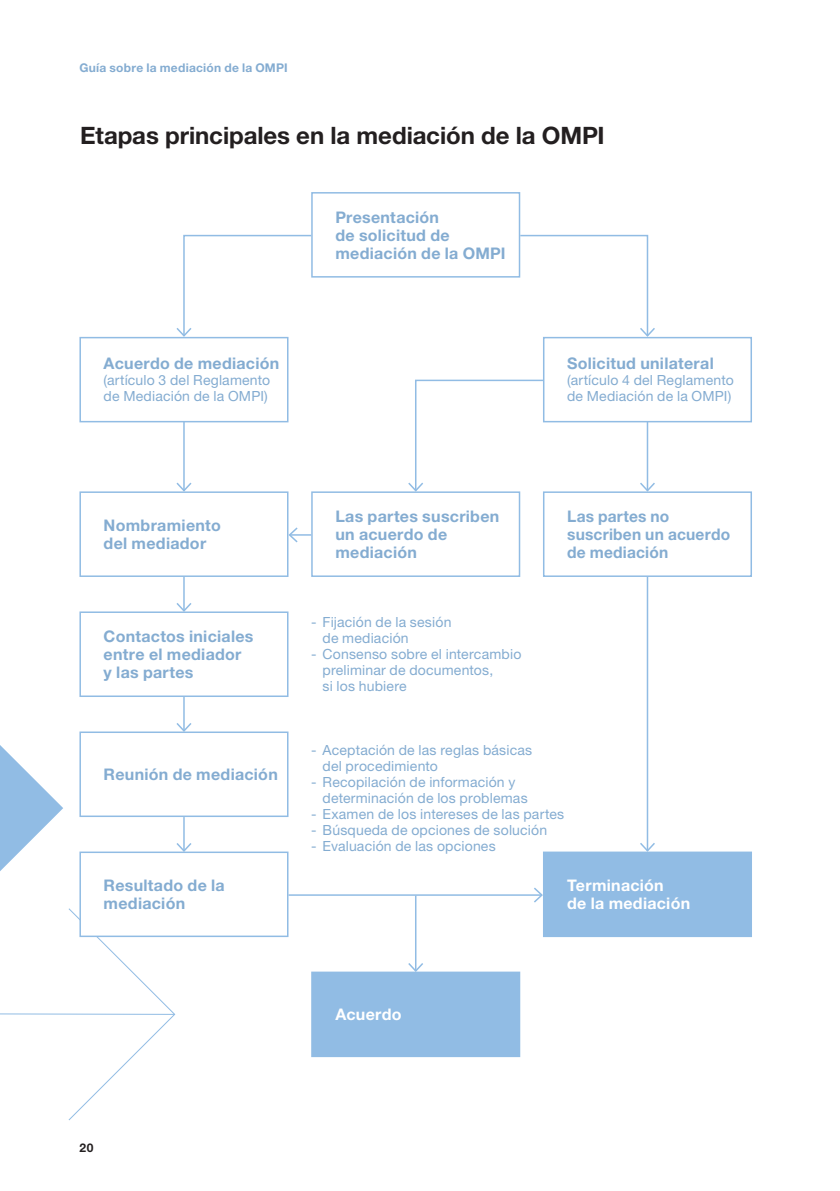
<style>
.page{position:relative;width:840px;height:1191px;background:#fff}
.page>*{position:absolute;margin:0;border:0;box-sizing:border-box;transform-origin:0 0}
.title_M_helv{font:700 24px "Helvetica Neue LT Std";letter-spacing:-.005em;color:#231f20}
.table_8pt_bold{font:700 16px/18px "Helvetica Neue LT Std";letter-spacing:.015em;color:#84acd1}
.table_8pt_bold-2{font:700 16px/18px "Helvetica Neue LT Std";letter-spacing:.02em;color:#fff}
.note_indent{font:14px/16px "Helvetica Neue LT Std";letter-spacing:.01em;color:#84acd1}
.note{font:14px/16px "Helvetica Neue LT Std";letter-spacing:.01em;color:#84acd1}
.t1{font:700 12px "Helvetica Neue LT Std";letter-spacing:.02em;color:#84acd1}
.t2{font:700 12px "Helvetica Neue LT Std";color:#231f20}
</style>
<div class="page">
<svg style="left:0;top:908px;width:175px;height:212px"></svg>
<div style="left:311px;top:192px;width:209px;height:86px;border:2px solid #91bce4"></div>
<div style="left:79px;top:337px;width:209px;height:85px;border:2px solid #91bce4"></div>
<div style="left:79px;top:491px;width:209px;height:86px;border:2px solid #91bce4"></div>
<div style="left:79px;top:611px;width:209px;height:86px;border:2px solid #91bce4"></div>
<div style="left:79px;top:731px;width:209px;height:86px;border:2px solid #91bce4"></div>
<div style="left:80px;top:852px;width:207px;height:84px;background:#fff"></div>
<div style="left:79px;top:851px;width:209px;height:86px;border:2px solid #91bce4"></div>
<div style="left:312px;top:972px;width:207px;height:84px;background:#91bce4"></div>
<div style="left:311px;top:971px;width:209px;height:86px;border:2px solid #91bce4"></div>
<div style="left:543px;top:852px;width:207px;height:84px;background:#91bce4"></div>
<div style="left:542px;top:851px;width:209px;height:86px;border:2px solid #91bce4"></div>
<div style="left:311px;top:491px;width:209px;height:86px;border:2px solid #91bce4"></div>
<div style="left:542px;top:337px;width:209px;height:85px;border:2px solid #91bce4"></div>
<div style="left:542px;top:491px;width:209px;height:86px;border:2px solid #91bce4"></div>
<hr style="left:646px;top:422px;width:2px;height:68px;background:#91bce4">
<svg style="left:638px;top:481px;width:18px;height:12px"></svg>
<hr style="left:646px;top:577px;width:2px;height:273px;background:#91bce4">
<svg style="left:638px;top:841px;width:18px;height:12px"></svg>
<hr style="left:183px;top:422px;width:2px;height:68px;background:#91bce4">
<svg style="left:175px;top:481px;width:18px;height:12px"></svg>
<hr style="left:183px;top:577px;width:2px;height:34px;background:#91bce4">
<svg style="left:175px;top:601px;width:18px;height:12px"></svg>
<hr style="left:183px;top:697px;width:2px;height:34px;background:#91bce4">
<svg style="left:175px;top:721px;width:18px;height:12px"></svg>
<hr style="left:183px;top:817px;width:2px;height:34px;background:#91bce4">
<svg style="left:175px;top:841px;width:18px;height:12px"></svg>
<hr style="left:415px;top:895px;width:1px;height:76px;background:#91bce4">
<svg style="left:406px;top:961px;width:18px;height:12px"></svg>
<svg style="left:175px;top:234px;width:137px;height:104px"></svg>
<svg style="left:287px;top:526px;width:24px;height:18px"></svg>
<svg style="left:406px;top:379px;width:138px;height:114px"></svg>
<svg style="left:518px;top:234px;width:138px;height:104px"></svg>
<hr style="left:288px;top:894px;width:253px;height:1px;background:#91bce4">
<svg style="left:532px;top:886px;width:11px;height:18px"></svg>
<svg style="left:0;top:745px;width:63px;height:126px"></svg>
<p class="t1" style="left:79px;top:60px;width:210px">Guía sobre la mediación de la OMPI</p>
<p class="title_M_helv" style="left:80px;top:121px;width:525px">Etapas principales en la mediación de la OMPI</p>
<p class="table_8pt_bold" style="left:104px;top:354px;width:177px">Acuerdo de mediación</p>
<p class="note" style="left:104px;top:372px;width:168px">(artículo 3 del Reglamento de Mediación de la OMPI)</p>
<p class="table_8pt_bold" style="left:335px;top:207px;width:172px">Presentación<br>de solicitud de mediación de la OMPI</p>
<p class="table_8pt_bold" style="left:567px;top:354px;width:148px">Solicitud unilateral</p>
<p class="note" style="left:567px;top:372px;width:168px">(artículo 4 del Reglamento de Mediación de la OMPI)</p>
<p class="table_8pt_bold" style="left:104px;top:516px;width:119px">Nombramiento del mediador</p>
<p class="table_8pt_bold" style="left:104px;top:627px;width:151px">Contactos iniciales entre el mediador y las partes</p>
<p class="table_8pt_bold" style="left:104px;top:765px;width:176px">Reunión de mediación</p>
<p class="table_8pt_bold" style="left:104px;top:876px;width:122px">Resultado de la mediación</p>
<p class="table_8pt_bold" style="left:335px;top:507px;width:165px">Las partes suscriben un acuerdo de mediación</p>
<p class="note_indent" style="left:322px;top:614px;width:130px;text-indent:-11px">- Fijación de la sesión de mediación</p>
<p class="note_indent" style="left:322px;top:646px;width:200px;text-indent:-11px">- Consenso sobre el intercambio preliminar de documentos,<br>si los hubiere</p>
<p class="table_8pt_bold" style="left:567px;top:507px;width:164px">Las partes no suscriben un acuerdo de mediación</p>
<p class="note_indent" style="left:322px;top:741px;width:211px;text-indent:-11px">- Aceptación de las reglas básicas del procedimiento</p>
<p class="note_indent" style="left:322px;top:773px;width:206px;text-indent:-11px">- Recopilación de información y determinación de los problemas</p>
<p class="note_indent" style="left:311px;top:805px;width:254px">- Examen de los intereses de las partes</p>
<p class="note_indent" style="left:311px;top:821px;width:237px">- Búsqueda de opciones de solución</p>
<p class="note_indent" style="left:311px;top:837px;width:186px">- Evaluación de las opciones</p>
<p class="table_8pt_bold-2" style="left:567px;top:876px;width:124px">Terminación<br>de la mediación</p>
<p class="table_8pt_bold-2" style="left:335px;top:1005px;width:68px">Acuerdo</p>
<p class="t2" style="left:79px;top:1140px;width:15px">20</p>
</div>
